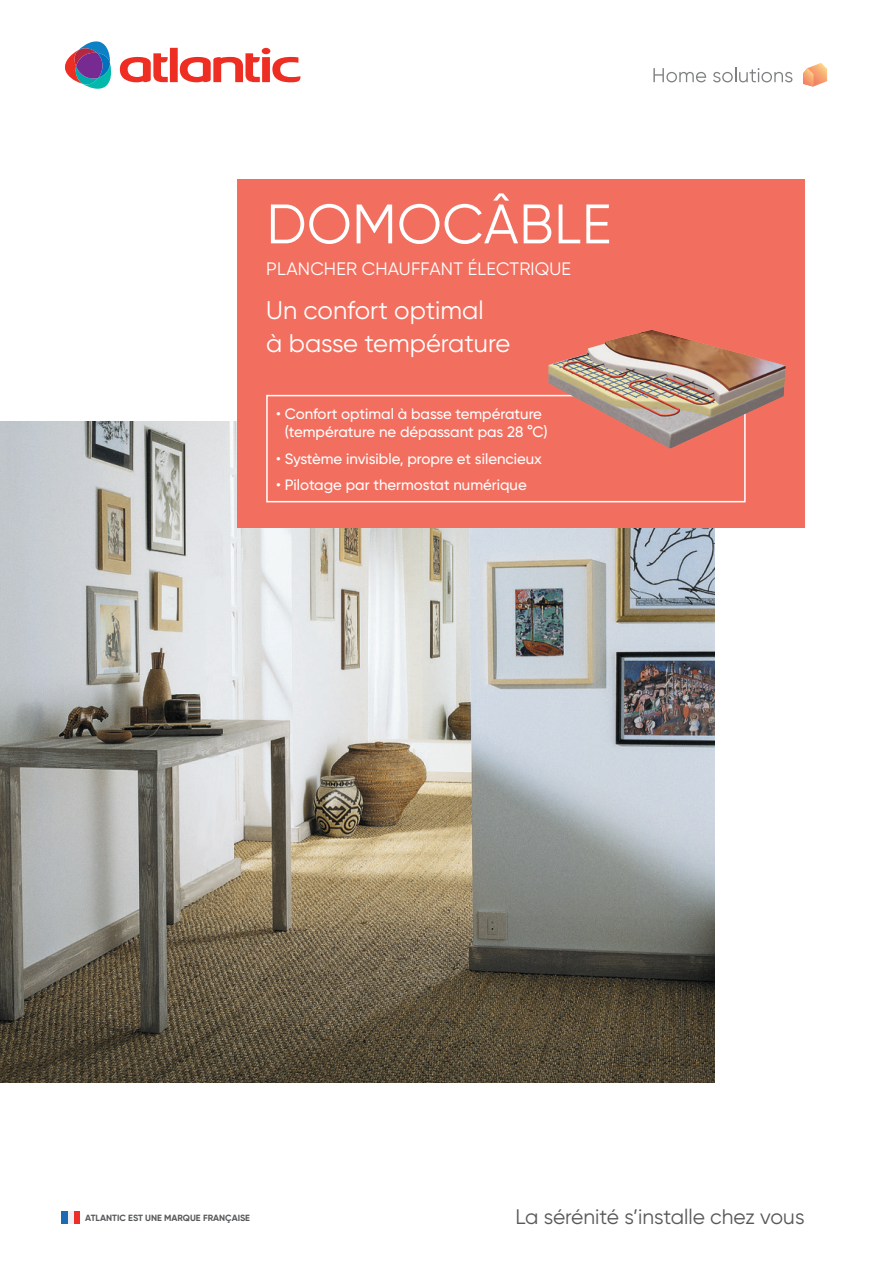
<style>
.page{position:relative;width:893px;height:1263px;background:#fff}
.page>*{position:absolute;margin:0;border:0;box-sizing:border-box;transform-origin:0 0}
.t1{font:55.5px "Gilroy";letter-spacing:.01em;color:#fff}
.t2{font:25.5px/33px "Gilroy";color:#fff}
.t3{font:21px "Gilroy";color:#57585a}
.t4{font:18px "Gilroy";letter-spacing:.01em;color:#fff}
.t5{font:500 15px/18px "Gilroy";color:#fff;text-align:center}
.t6{font:700 9px "Gilroy";color:#57585a}
</style>
<div class="page">
<img style="left:0;top:421px;width:714px;height:661px">
<div style="left:237px;top:180px;width:567px;height:348px;background:#f26f5f"></div>
<div style="left:266px;top:395px;width:480px;height:107px;border:2px solid #fff"></div>
<div style="left:74px;top:1211px;width:6px;height:12px;background:#ee2d29"></div>
<div style="left:68px;top:1211px;width:6px;height:12px;background:#eff0f1"></div>
<div style="left:62px;top:1211px;width:6px;height:12px;background:#1e69b4"></div>
<svg style="left:120px;top:48px;width:180px;height:35px"></svg>
<svg style="left:64px;top:41px;width:48px;height:48px"></svg>
<svg style="left:653px;top:68px;width:53px;height:14px"></svg>
<svg style="left:713px;top:68px;width:79px;height:15px"></svg>
<img style="left:808px;top:63px;width:19px;height:24px">
<img style="left:803px;top:68px;width:10px;height:19px">
<img style="left:548px;top:330px;width:238px;height:119px">
<h1 class="t1" style="left:266px;top:190px;width:346px">DOMOCÂBLE</h1>
<p class="t4" style="left:266px;top:258px;width:306px">PLANCHER CHAUFFANT ÉLECTRIQUE</p>
<h2 class="t2" style="left:266px;top:294px;width:246px">Un confort optimal<br>à basse température</h2>
<p class="t5" style="left:276px;top:405px;width:273px">• Confort optimal à basse température (température ne dépassant pas 28 °C)</p>
<p class="t5" style="left:276px;top:449px;width:267px">• Système invisible, propre et silencieux</p>
<p class="t5" style="left:276px;top:476px;width:252px">• Pilotage par thermostat numérique</p>
<p class="t6" style="left:85px;top:1212px;width:166px">ATLANTIC EST UNE MARQUE FRANÇAISE</p>
<h3 class="t3" style="left:515px;top:1203px;width:291px">La sérénité s’installe chez vous</h3>
</div>
